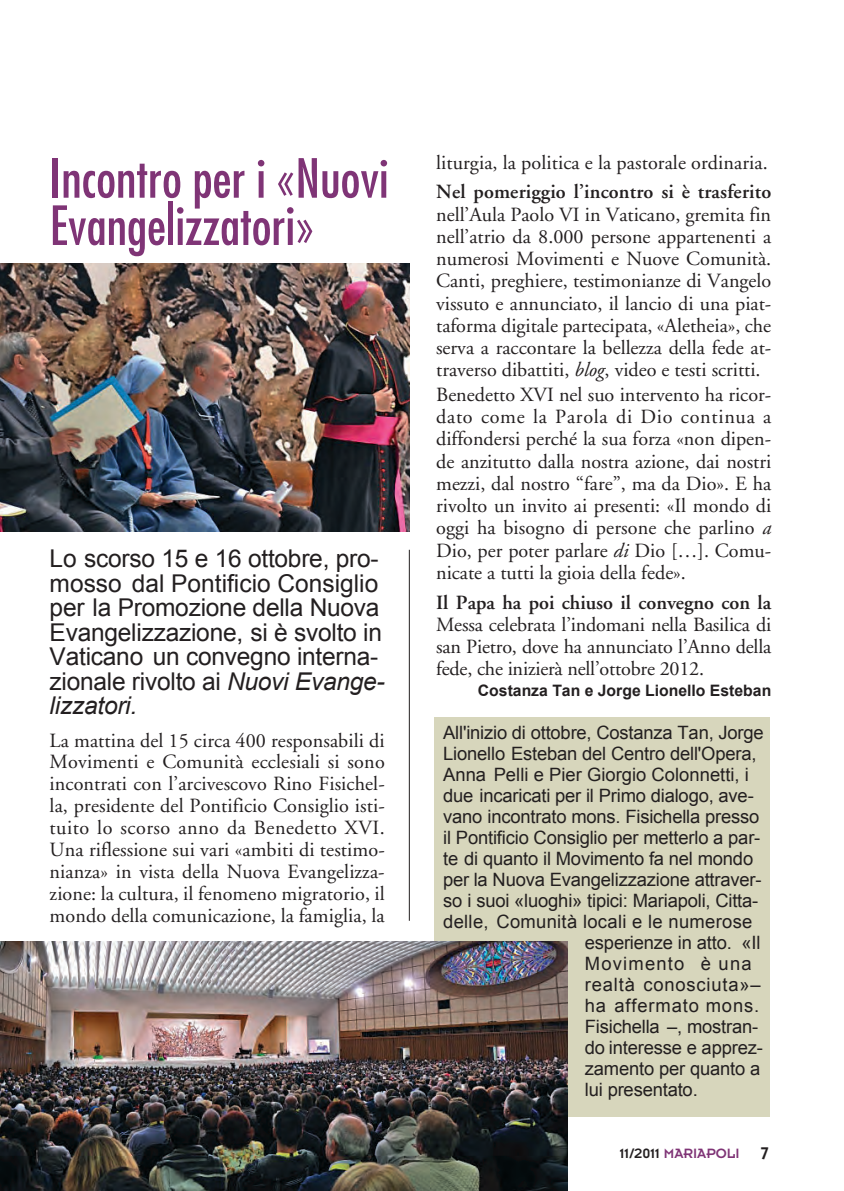
<style>
.page{position:relative;width:844px;height:1191px;background:#fff}
.page>*{position:absolute;margin:0;border:0;box-sizing:border-box;transform-origin:0 0}
.t1{font:condensed 52.5px/47.2px "Futura";color:#7f3476}
.t2{font:24.5px/24.5px "Arial";letter-spacing:-.01em;color:#231f20}
.t3{font:20.12px/22.2px "Adobe Garamond";color:#231f20;text-align:justify}
.t4{font:18.38px "Arial";letter-spacing:-.01em;color:#231f20}
.t5{font:18.38px "Arial";letter-spacing:.045em;color:#231f20}
.t6{font:18.38px "Arial";letter-spacing:.015em;color:#231f20}
.t7{font:18.38px "Arial";letter-spacing:.065em;color:#231f20}
.t8{font:700 15.75px "Arial";color:#231f20}
.t9{font:14.88px "Insignia";color:#7f3476}
.s1{font-style:italic}
.s2{font-weight:600}
.s3{color:#231f20}
.s4{font-family:"Officina Sans";font-weight:700;font-size:17.5px;color:#231f20}
</style>
<div class="page">
<hr style="left:409px;top:550px;width:1px;height:370px;background:#231f20">
<div style="left:434px;top:716px;width:335px;height:400px;background:#d7d6bc"></div>
<img style="left:1px;top:941px;width:566px;height:250px">
<img style="left:0;top:264px;width:409px;height:268px">
<p class="t1" style="left:50px;top:154px;width:340px">Incontro per i «Nuovi<br>Evangelizzatori»</p>
<p class="t2" style="left:50px;top:546px;width:336px">Lo scorso 15 e 16 ottobre, pro&shy;mosso dal Pontificio Consiglio per la Promozione della Nuova<br>Evangelizzazione, si è svolto in<br>Vaticano un convegno interna&shy;zionale rivolto ai <span class="s1">Nuovi Evange&shy;lizzatori.</span></p>
<p class="t3" style="left:50px;top:731px;width:336px">La mattina del 15 circa 400 responsabili di Movimenti e Comunità ecclesiali si sono incontrati con l’arcivescovo Rino Fisichel&shy;la, presidente del Pontificio Consiglio isti&shy;tuito lo scorso anno da Benedetto XVI.<br>Una riflessione sui vari «ambiti di testimo&shy;nianza» in vista della Nuova Evangelizza&shy;zione: la cultura, il fenomeno migratorio, il mondo della comunicazione, la famiglia, la</p>
<p class="t3" style="left:436px;top:149px;width:336px;line-height:29.8px">liturgia, la politica e la pastorale ordinaria.<br><span class="s2">Nel pomeriggio l’incontro si è trasferito</span></p>
<p class="t3" style="left:436px;top:205px;width:336px">nell’Aula Paolo VI in Vaticano, gremita fin nell’atrio da 8.000 persone appartenenti a numerosi Movimenti e Nuove Comunità.<br>Canti, preghiere, testimonianze di Vangelo vissuto e annunciato, il lancio di una piat&shy;taforma digitale partecipata, «Aletheia», che serva a raccontare la bellezza della fede at&shy;traverso dibattiti, <span class="s1">blog</span>, video e testi scritti.</p>
<p class="t3" style="left:436px;top:385px;width:336px">Benedetto XVI nel suo intervento ha ricor&shy;dato come la Parola di Dio continua a diffondersi perché la sua forza «non dipen&shy;de anzitutto dalla nostra azione, dai nostri mezzi, dal nostro “fare”, ma da Dio». E ha rivolto un invito ai presenti: «Il mondo di oggi ha bisogno di persone che parlino <span class="s1">a </span>Dio, per poter parlare <span class="s1">di</span> Dio […]. Comu&shy;nicate a tutti la gioia della fede».</p>
<p class="t3" style="left:436px;top:593px;width:336px"><span class="s2">Il Papa ha poi chiuso il convegno con la </span>Messa celebrata l’indomani nella Basilica di san Pietro, dove ha annunciato l’Anno della fede, che inizierà nell’ottobre 2012.</p>
<p class="t8" style="left:478px;top:681px;width:295px">Costanza Tan e Jorge Lionello Esteban</p>
<p class="t4" style="left:443px;top:722px;width:322px">All'inizio di ottobre, Costanza Tan, Jorge</p>
<p class="t4" style="left:443px;top:743px;width:315px">Lionello Esteban del Centro dell'Opera,</p>
<p class="t4" style="left:443px;top:764px;width:307px">Anna Pelli e Pier Giorgio Colonnetti, i</p>
<p class="t4" style="left:443px;top:785px;width:312px">due incaricati per il Primo dialogo, ave-</p>
<p class="t4" style="left:443px;top:806px;width:317px">vano incontrato mons. Fisichella presso</p>
<p class="t4" style="left:443px;top:827px;width:319px">il Pontificio Consiglio per metterlo a par-</p>
<p class="t4" style="left:443px;top:848px;width:311px">te di quanto il Movimento fa nel mondo</p>
<p class="t4" style="left:443px;top:869px;width:320px">per la Nuova Evangelizzazione attraver-</p>
<p class="t4" style="left:443px;top:890px;width:316px">so i suoi «luoghi» tipici: Mariapoli, Citta-</p>
<p class="t6" style="left:443px;top:911px;width:311px">delle, Comunità locali e le numerose</p>
<p class="t4" style="left:584px;top:932px;width:177px">esperienze in atto. «Il</p>
<p class="t7" style="left:584px;top:953px;width:168px">Movimento è una</p>
<p class="t5" style="left:584px;top:974px;width:177px">realtà conosciuta»–</p>
<p class="t5" style="left:584px;top:995px;width:176px">ha affermato mons.</p>
<p class="t4" style="left:584px;top:1016px;width:175px">Fisichella –, mostran-</p>
<p class="t4" style="left:584px;top:1037px;width:179px">do interesse e apprez-</p>
<p class="t4" style="left:584px;top:1058px;width:177px">zamento per quanto a</p>
<p class="t4" style="left:584px;top:1079px;width:114px">lui presentato.</p>
<p class="t9" style="left:619px;top:1148px;width:151px"><span class="s3">11/2011</span> MARIAPOLI <span class="s4">7</span></p>
</div>
